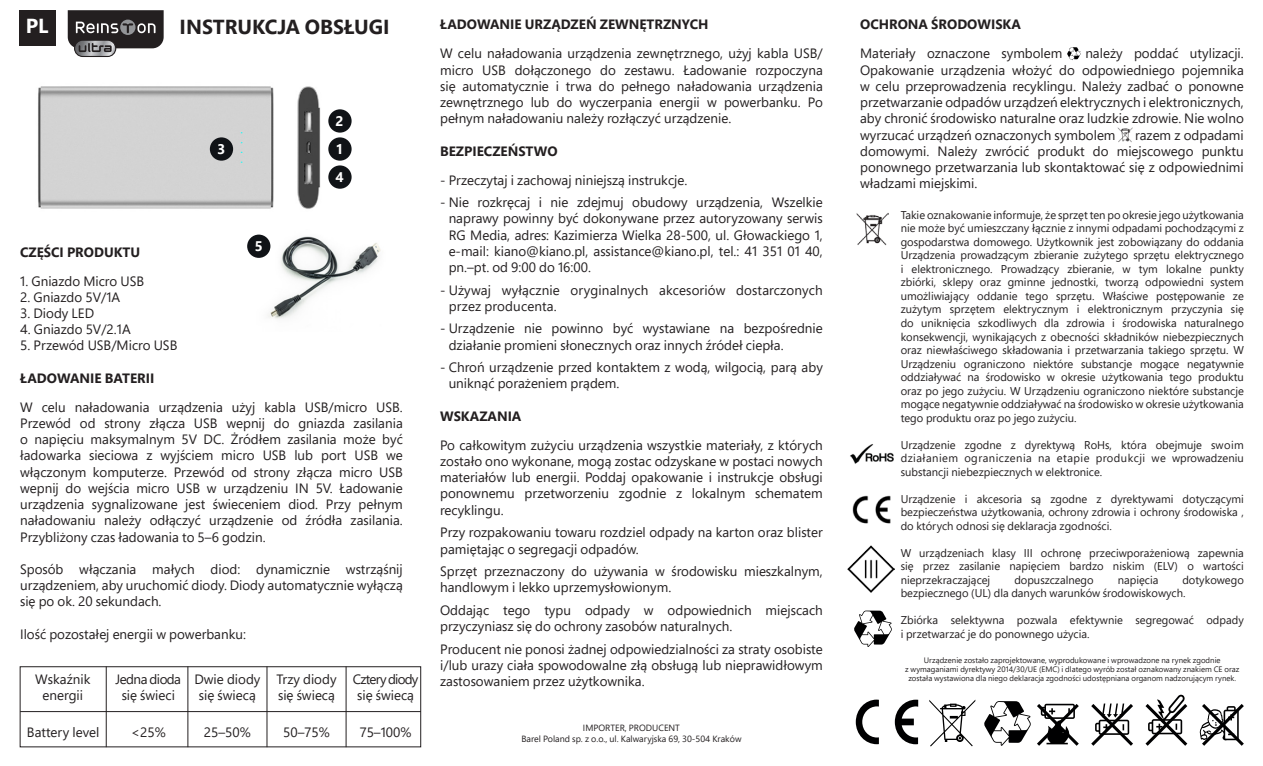
<style>
.page{position:relative;width:1263px;height:766px;background:#fff}
.page>*{position:absolute;margin:0;border:0;box-sizing:border-box;transform-origin:0 0}
.t1{font:700 20.25px "Segoe Pro";color:#231f20}
.t2{font:700 20.25px "Segoe Pro";color:#fff}
.t3{font:700 13.95px "Segoe Pro";color:#fff}
.t4{font:13.5px/16.2px "Segoe Pro";color:#231f20;text-align:justify}
.t5{font:700 13.5px "Segoe Pro";color:#231f20}
.t6{font:13.5px/16.2px "Segoe Pro";letter-spacing:-.04em;color:#231f20;text-align:center}
.t7{font:11.25px/13.5px "Segoe Pro";color:#231f20;text-align:justify}
.t8{font:9px "Segoe Pro";color:#231f20}
.t9{font:7.88px/9.5px "Segoe Pro";color:#231f20;text-align:center}
</style>
<div class="page">
<img style="left:850px;top:444px;width:44px;height:20px">
<img style="left:852px;top:495px;width:39px;height:29px">
<img style="left:848px;top:545px;width:47px;height:47px">
<div style="left:20px;top:666px;width:401px;height:81px;border:1px solid #231f20"></div>
<hr style="left:20px;top:711px;width:401px;height:1px;background:#231f20">
<hr style="left:106px;top:666px;width:1px;height:81px;background:#231f20">
<hr style="left:187px;top:666px;width:1px;height:81px;background:#231f20">
<hr style="left:267px;top:666px;width:1px;height:81px;background:#231f20">
<hr style="left:346px;top:666px;width:1px;height:81px;background:#231f20">
<div style="left:19px;top:10px;width:36px;height:35px;background:#231f20"></div>
<img style="left:1117px;top:127px;width:15px;height:16px">
<img style="left:38px;top:86px;width:299px;height:123px">
<div style="left:328px;top:137px;width:24px;height:24px;background:#101317;border-radius:50%"></div>
<div style="left:328px;top:109px;width:24px;height:24px;background:#101317;border-radius:50%"></div>
<div style="left:210px;top:137px;width:23px;height:24px;background:#101317;border-radius:50%"></div>
<div style="left:328px;top:165px;width:24px;height:24px;background:#101317;border-radius:50%"></div>
<svg style="left:68px;top:10px;width:96px;height:47px;background:#5c595a"></svg>
<img style="left:262px;top:236px;width:119px;height:83px">
<div style="left:247px;top:234px;width:23px;height:24px;background:#101317;border-radius:50%"></div>
<img style="left:856px;top:213px;width:32px;height:33px">
<svg style="left:854px;top:610px;width:38px;height:36px"></svg>
<svg style="left:984px;top:701px;width:47px;height:44px"></svg>
<svg style="left:895px;top:699px;width:23px;height:45px"></svg>
<svg style="left:856px;top:699px;width:23px;height:45px"></svg>
<svg style="left:929px;top:700px;width:46px;height:47px"></svg>
<svg style="left:1037px;top:703px;width:42px;height:42px"></svg>
<svg style="left:1091px;top:703px;width:42px;height:42px"></svg>
<svg style="left:1199px;top:704px;width:45px;height:41px"></svg>
<svg style="left:1145px;top:694px;width:42px;height:51px"></svg>
<svg style="left:1067px;top:47px;width:13px;height:13px"></svg>
<p class="t5" style="left:440px;top:15px;width:270px">ŁADOWANIE URZĄDZEŃ ZEWNĘTRZNYCH</p>
<p class="t4" style="left:440px;top:45px;width:384px">W celu naładowania urządzenia zewnętrznego, użyj kabla USB/ micro USB dołączonego do zestawu. Ładowanie rozpoczyna się automatycznie i trwa do pełnego naładowania urządzenia zewnętrznego lub do wyczerpania energii w powerbanku. Po pełnym naładowaniu należy rozłączyć urządzenie.</p>
<p class="t5" style="left:440px;top:141px;width:119px">BEZPIECZEŃSTWO</p>
<p class="t4" style="left:440px;top:171px;width:249px">- Przeczytaj i zachowaj niniejszą instrukcje.</p>
<p class="t4" style="left:449px;top:194px;width:376px;text-indent:-9px">- Nie rozkręcaj i nie zdejmuj obudowy urządzenia, Wszelkie naprawy powinny być dokonywane przez autoryzowany serwis RG Media, adres: Kazimierza Wielka 28-500, ul. Głowackiego 1, e-mail: kiano@kiano.pl, assistance@kiano.pl, tel.: 41 351 01 40, pn.–pt. od 9:00 do 16:00.</p>
<p class="t4" style="left:449px;top:281px;width:376px;text-indent:-9px">- Używaj wyłącznie oryginalnych akcesoriów dostarczonych przez producenta.</p>
<p class="t4" style="left:449px;top:320px;width:376px;text-indent:-9px">- Urządzenie nie powinno być wystawiane na bezpośrednie działanie promieni słonecznych oraz innych źródeł ciepła.</p>
<p class="t4" style="left:449px;top:359px;width:376px;text-indent:-9px">- Chroń urządzenie przed kontaktem z wodą, wilgocią, parą aby uniknąć porażeniem prądem.</p>
<p class="t5" style="left:440px;top:406px;width:83px">WSKAZANIA</p>
<p class="t4" style="left:440px;top:436px;width:384px">Po całkowitym zużyciu urządzenia wszystkie materiały, z których zostało ono wykonane, mogą zostac odzyskane w postaci nowych materiałów lub energii. Poddaj opakowanie i instrukcje obsługi ponownemu przetworzeniu zgodnie z lokalnym schematem recyklingu.</p>
<p class="t4" style="left:440px;top:524px;width:384px">Przy rozpakowaniu towaru rozdziel odpady na karton oraz blister pamiętając o segregacji odpadów.</p>
<p class="t4" style="left:440px;top:562px;width:384px">Sprzęt przeznaczony do używania w środowisku mieszkalnym, handlowym i lekko uprzemysłowionym.</p>
<p class="t4" style="left:440px;top:601px;width:384px">Oddając tego typu odpady w odpowiednich miejscach przyczyniasz się do ochrony zasobów naturalnych.</p>
<p class="t4" style="left:440px;top:640px;width:384px">Producent nie ponosi żadnej odpowiedzialności za straty osobiste i/lub urazy ciała spowodowalne złą obsługą lub nieprawidłowym zastosowaniem przez użytkownika.</p>
<p class="t2" style="left:26px;top:12px;width:24px">PL</p>
<p class="t5" style="left:860px;top:15px;width:162px">OCHRONA ŚRODOWISKA</p>
<p class="t4" style="left:860px;top:45px;width:204px">Materiały oznaczone symbolem</p>
<p class="t1" style="left:180px;top:13px;width:212px">INSTRUKCJA OBSŁUGI</p>
<p class="t4" style="left:860px;top:45px;width:385px;text-indent:225px">należy poddać utylizacji.<br>Opakowanie urządzenia włożyć do odpowiedniego pojemnika w celu przeprowadzenia recyklingu. Należy zadbać o ponowne przetwarzanie odpadów urządzeń elektrycznych i elektronicznych, aby chronić środowisko naturalne oraz ludzkie zdrowie. Nie wolno wyrzucać urządzeń oznaczonych symbolem</p>
<p class="t3" style="left:336px;top:111px;width:10px">2</p>
<p class="t4" style="left:860px;top:126px;width:385px;text-indent:275px">razem z odpadami domowymi. Należy zwrócić produkt do miejscowego punktu ponownego przetwarzania lub skontaktować się z odpowiednimi władzami miejskimi.</p>
<p class="t3" style="left:336px;top:139px;width:8px">1</p>
<p class="t3" style="left:217px;top:139px;width:10px">3</p>
<p class="t3" style="left:335px;top:167px;width:10px">4</p>
<p class="t7" style="left:901px;top:208px;width:345px">Takie oznakowanie informuje, że sprzęt ten po okresie jego użytkowania nie może być umieszczany łącznie z innymi odpadami pochodzącymi z gospodarstwa domowego. Użytkownik jest zobowiązany do oddania Urządzenia prowadzącym zbieranie zużytego sprzętu elektrycznego i elektronicznego. Prowadzący zbieranie, w tym lokalne punkty zbiórki, sklepy oraz gminne jednostki, tworzą odpowiedni system umożliwiający oddanie tego sprzętu. Właściwe postępowanie ze zużytym sprzętem elektrycznym i elektronicznym przyczynia się do uniknięcia szkodliwych dla zdrowia i środowiska naturalnego konsekwencji, wynikających z obecności składników niebezpiecznych oraz niewłaściwego składowania i przetwarzania takiego sprzętu. W Urządzeniu ograniczono niektóre substancje mogące negatywnie oddziaływać na środowisko w okresie użytkowania tego produktu oraz po jego zużyciu. W Urządzeniu ograniczono niektóre substancje mogące negatywnie oddziaływać na środowisko w okresie użytkowania tego produktu oraz po jego zużyciu.</p>
<p class="t7" style="left:901px;top:437px;width:345px">Urządzenie zgodne z dyrektywą RoHs, która obejmuje swoim działaniem ograniczenia na etapie produkcji we wprowadzeniu substancji niebezpiecznych w elektronice.</p>
<p class="t7" style="left:901px;top:491px;width:345px">Urządzenie i akcesoria są zgodne z dyrektywami dotyczącymi bezpieczeństwa użytkowania, ochrony zdrowia i ochrony środowiska , do których odnosi się deklaracja zgodności.</p>
<p class="t7" style="left:901px;top:545px;width:345px">W urządzeniach klasy III ochronę przeciwporażeniową zapewnia się przez zasilanie napięciem bardzo niskim (ELV) o wartości nieprzekraczającej</p>
<p class="t3" style="left:255px;top:236px;width:10px">5</p>
<p class="t5" style="left:20px;top:242px;width:122px">CZĘŚCI PRODUKTU</p>
<p class="t4" style="left:20px;top:272px;width:126px">1. Gniazdo Micro USB</p>
<p class="t4" style="left:20px;top:288px;width:102px">2. Gniazdo 5V/1A</p>
<p class="t4" style="left:20px;top:304px;width:76px">3. Diody LED</p>
<p class="t4" style="left:20px;top:321px;width:112px">4. Gniazdo 5V/2.1A</p>
<p class="t4" style="left:20px;top:337px;width:159px">5. Przewód USB/Micro USB</p>
<p class="t5" style="left:20px;top:368px;width:136px">ŁADOWANIE BATERII</p>
<p class="t4" style="left:20px;top:398px;width:384px">W celu naładowania urządzenia użyj kabla USB/micro USB.<br>Przewód od strony złącza USB wepnij do gniazda zasilania o napięciu maksymalnym 5V DC. Żródłem zasilania może być ładowarka sieciowa z wyjściem micro USB lub port USB we włączonym komputerze. Przewód od strony złącza micro USB wepnij do wejścia micro USB w urządzeniu IN 5V. Ładowanie urządzenia sygnalizowane jest świeceniem diod. Przy pełnym naładowaniu należy odłączyć urządzenie od źródła zasilania.<br>Przybliżony czas ładowania to 5–6 godzin.</p>
<p class="t4" style="left:20px;top:560px;width:384px">Sposób włączania małych diod: dynamicznie wstrząśnij urządzeniem, aby uruchomić diody. Diody automatycznie wyłączą się po ok. 20 sekundach.</p>
<p class="t4" style="left:20px;top:625px;width:227px">Ilość pozostałej energii w powerbanku:</p>
<p class="t7" style="left:901px;top:572px;width:345px;text-indent:282px">dotykowego bezpiecznego (UL) dla danych warunków środowiskowych.</p>
<p class="t7" style="left:901px;top:613px;width:345px">Zbiórka selektywna pozwala efektywnie segregować odpady i przetwarzać je do ponownego użycia.</p>
<p class="t7" style="left:1014px;top:572px;width:81px">dopuszczalnego</p>
<p class="t7" style="left:1118px;top:572px;width:42px">napięcia</p>
<p class="t9" style="left:905px;top:654px;width:335px">Urządzenie zostało zaprojektowane, wyprodukowane i wprowadzone na rynek zgodnie<br>z wymaganiami dyrektywy 2014/30/UE (EMC) i dlatego wyrób został oznakowany znakiem CE oraz została wystawiona dla niego deklaracja zgodności udostępniana organom nadzorującym rynek.</p>
<p class="t4" style="left:35px;top:670px;width:57px;text-align:center">Wskaźnik energii</p>
<p class="t6" style="left:116px;top:670px;width:67px">Jedna dioda się świeci</p>
<p class="t4" style="left:194px;top:670px;width:67px;text-align:center">Dwie diody się świecą</p>
<p class="t4" style="left:276px;top:670px;width:62px">Trzy diody się świecą</p>
<p class="t6" style="left:353px;top:670px;width:67px">Cztery diody się świecą</p>
<p class="t4" style="left:27px;top:723px;width:74px">Battery level</p>
<p class="t4" style="left:131px;top:723px;width:36px">&lt;25%</p>
<p class="t4" style="left:204px;top:723px;width:48px">25–50%</p>
<p class="t4" style="left:283px;top:723px;width:48px">50–75%</p>
<p class="t4" style="left:360px;top:723px;width:53px">75–100%</p>
<p class="t8" style="left:583px;top:721px;width:99px">IMPORTER, PRODUCENT</p>
<p class="t8" style="left:521px;top:732px;width:222px">Barel Poland sp. z o.o., ul. Kalwaryjska 69, 30-504 Kraków</p>
</div>
